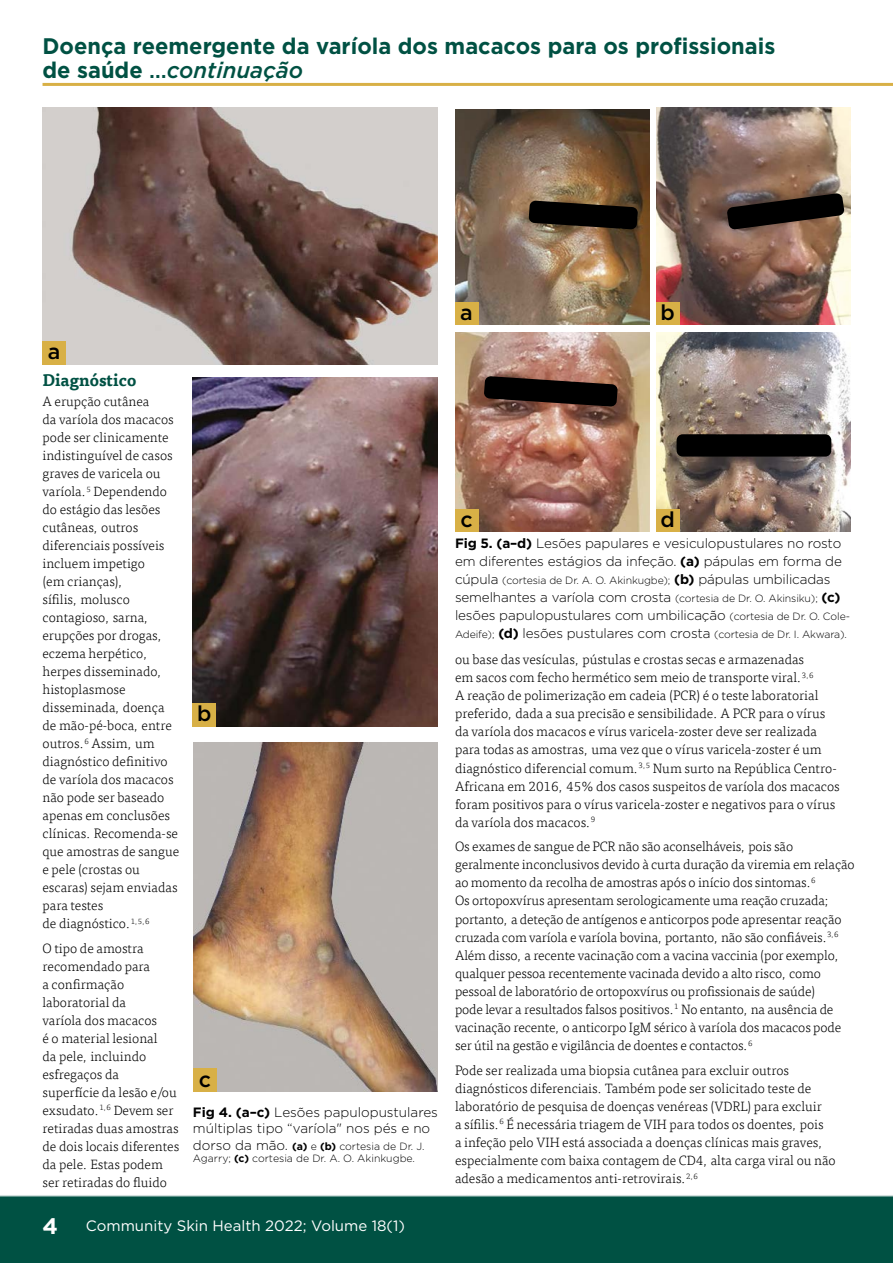
<style>
.page{position:relative;width:893px;height:1263px;background:#fff}
.page>*{position:absolute;margin:0;border:0;box-sizing:border-box;transform-origin:0 0}
.Article_Title{font:700 22.5px/24px "Gotham";color:#005143}
.t1{font:500 21.45px "Gotham";color:#000}
.Article_Subheading{font:700 16.5px "Tisa Offc";color:#005143}
.t2{font:15px "Gotham";color:#fff}
.Body_1{font:300 13.5px/18px "Tisa Offc";color:#000}
.t3{font:300 13.5px/18px "Gotham";letter-spacing:-.01em;color:#000}
.t4{font:300 10.5px/12.6px "Gotham";letter-spacing:-.01em;color:#000}
.s1{font-weight:500}
.s2{font-weight:500;font-style:italic}
.s3{font-weight:700}
.s4{font-size:13.5px}
.s5{font-weight:700;font-size:22.5px}
.s6{font-weight:700;font-size:13.5px}
.s7{font-size:10.5px}
</style>
<div class="page">
<div style="left:0;top:1195px;width:893px;height:68px;background:#005143"></div>
<hr style="left:43px;top:83px;width:850px;height:3px;background:#d8b046">
<img style="left:455px;top:109px;width:194px;height:216px">
<img style="left:656px;top:108px;width:194px;height:217px">
<img style="left:455px;top:332px;width:194px;height:199px">
<img style="left:656px;top:332px;width:194px;height:199px">
<div style="left:455px;top:303px;width:23px;height:22px;background:#d8b046"></div>
<div style="left:455px;top:510px;width:23px;height:22px;background:#d8b046"></div>
<div style="left:656px;top:303px;width:23px;height:22px;background:#d8b046"></div>
<div style="left:656px;top:510px;width:23px;height:22px;background:#d8b046"></div>
<svg style="left:529px;top:200px;width:109px;height:29px;background:#1f1911"></svg>
<svg style="left:484px;top:376px;width:134px;height:31px;background:#2c1d18"></svg>
<div style="left:677px;top:434px;width:154px;height:23px;background:#000;border-radius:6px"></div>
<svg style="left:727px;top:193px;width:117px;height:37px;background:#362b25"></svg>
<img style="left:43px;top:108px;width:395px;height:256px">
<img style="left:193px;top:377px;width:245px;height:350px">
<img style="left:193px;top:742px;width:245px;height:350px">
<div style="left:43px;top:341px;width:23px;height:23px;background:#d8b046"></div>
<div style="left:193px;top:703px;width:23px;height:24px;background:#d8b046"></div>
<div style="left:193px;top:1068px;width:23px;height:24px;background:#d8b046"></div>
<p class="Article_Title" style="left:43px;top:34px;width:734px">Doença reemergente da varíola dos macacos para os profissionais de saúde <span class="s1">…</span><span class="s2">continuação</span></p>
<p class="t1" style="left:48px;top:338px;width:14px">a</p>
<p class="Article_Subheading" style="left:43px;top:370px;width:95px">Diagnóstico</p>
<p class="Body_1" style="left:43px;top:393px;width:138px">A erupção cutânea<br>da varíola dos macacos pode ser clinicamente indistinguível de casos graves de varicela ou varíola.<sup>5</sup> Dependendo do estágio das lesões cutâneas, outros diferenciais possíveis incluem impetigo<br>(em crianças),<br>sífilis, molusco contagioso, sarna, erupções por drogas, eczema herpético, herpes disseminado, histoplasmose disseminada, doença de mão-pé-boca, entre outros.<sup>6</sup> Assim, um diagnóstico definitivo de varíola dos macacos não pode ser baseado apenas em conclusões clínicas. Recomenda-se que amostras de sangue e pele (crostas ou escaras) sejam enviadas para testes<br>de diagnóstico.<sup>1,5,6</sup></p>
<p class="Body_1" style="left:43px;top:940px;width:138px">O tipo de amostra recomendado para<br>a confirmação laboratorial da<br>varíola dos macacos<br>é o material lesional<br>da pele, incluindo esfregaços da superfície da lesão e/ou exsudato.<sup>1,6</sup> Devem ser retiradas duas amostras de dois locais diferentes da pele. Estas podem ser retiradas do fluido</p>
<p class="t1" style="left:197px;top:700px;width:16px">b</p>
<p class="t1" style="left:199px;top:1065px;width:14px">c</p>
<p class="t3" style="left:193px;top:1104px;width:247px;line-height:16.2px"><span class="s3">Fig 4. (a–c)</span> Lesões papulopustulares múltiplas tipo “varíola" nos pés e no</p>
<p class="t4" style="left:193px;top:1139px;width:233px"><span class="s4">dorso da mão.</span> <span class="s3">(a)</span> e <span class="s3">(b)</span> cortesia de Dr. J.<br>Agarry; <span class="s3">(c)</span> cortesia de Dr. A. O. Akinkugbe.</p>
<p class="t2" style="left:43px;top:1216px;width:364px"><span class="s5">4</span> Community Skin Health 2022; Volume 18(1)</p>
<p class="t1" style="left:460px;top:298px;width:14px">a</p>
<p class="t1" style="left:460px;top:506px;width:14px">c</p>
<p class="t1" style="left:660px;top:298px;width:16px">b</p>
<p class="t1" style="left:660px;top:506px;width:16px">d</p>
<p class="t3" style="left:455px;top:534px;width:388px"><span class="s3">Fig 5. (a–d)</span> Lesões papulares e vesiculopustulares no rosto em diferentes estágios da infeção. <span class="s3">(a)</span> pápulas em forma de</p>
<p class="t4" style="left:455px;top:574px;width:377px"><span class="s4">cúpula</span> (cortesia de Dr. A. O. Akinkugbe); <span class="s6">(b)</span> <span class="s4">pápulas umbilicadas</span></p>
<p class="t3" style="left:455px;top:588px;width:396px">semelhantes a varíola com crosta <span class="s7">(cortesia de Dr. O. Akinsiku);</span> <span class="s3">(c) </span>lesões papulopustulares com umbilicação <span class="s7">(cortesia de Dr. O. Cole-</span></p>
<p class="t4" style="left:455px;top:628px;width:394px">Adeife); <span class="s6">(d)</span> <span class="s4">lesões pustulares com crosta</span> (cortesia de Dr. I. Akwara).</p>
<p class="Body_1" style="left:455px;top:651px;width:386px">ou base das vesículas, pústulas e crostas secas e armazenadas<br>em sacos com fecho hermético sem meio de transporte viral.<sup>3,6<br></sup>A reação de polimerização em cadeia (PCR) é o teste laboratorial preferido, dada a sua precisão e sensibilidade. A PCR para o vírus da varíola dos macacos e vírus varicela-zoster deve ser realizada para todas as amostras, uma vez que o vírus varicela-zoster é um diagnóstico diferencial comum.<sup>3,5</sup> Num surto na República Centro-Africana em 2016, 45% dos casos suspeitos de varíola dos macacos foram positivos para o vírus varicela-zoster e negativos para o vírus da varíola dos macacos.<sup>9</sup></p>
<p class="Body_1" style="left:455px;top:838px;width:401px">Os exames de sangue de PCR não são aconselháveis, pois são geralmente inconclusivos devido à curta duração da viremia em relação ao momento da recolha de amostras após o início dos sintomas.<sup>6<br></sup>Os ortopoxvírus apresentam serologicamente uma reação cruzada; portanto, a deteção de antígenos e anticorpos pode apresentar reação cruzada com varíola e varíola bovina, portanto, não são confiáveis.<sup>3,6<br></sup>Além disso, a recente vacinação com a vacina vaccinia (por exemplo, qualquer pessoa recentemente vacinada devido a alto risco, como pessoal de laboratório de ortopoxvírus ou profissionais de saúde)<br>pode levar a resultados falsos positivos.<sup>1</sup> No entanto, na ausência de vacinação recente, o anticorpo IgM sérico à varíola dos macacos pode ser útil na gestão e vigilância de doentes e contactos.<sup>6</sup></p>
<p class="Body_1" style="left:455px;top:1061px;width:382px">Pode ser realizada uma biopsia cutânea para excluir outros diagnósticos diferenciais. Também pode ser solicitado teste de laboratório de pesquisa de doenças venéreas (VDRL) para excluir<br>a sífilis.<sup>6</sup> É necessária triagem de VIH para todos os doentes, pois<br>a infeção pelo VIH está associada a doenças clínicas mais graves, especialmente com baixa contagem de CD4, alta carga viral ou não adesão a medicamentos anti-retrovirais.<sup>2,6</sup></p>
</div>
